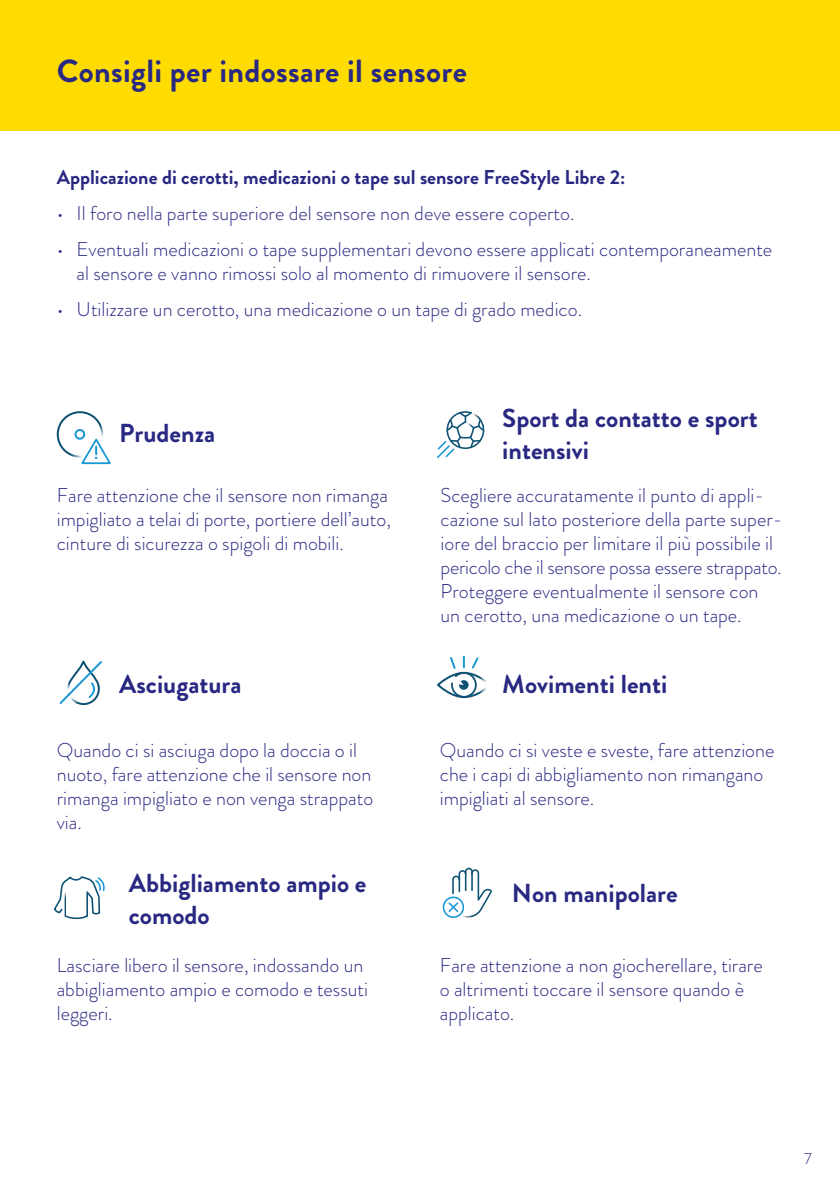
<style>
.page{position:relative;width:840px;height:1191px;background:#fff}
.page>*{position:absolute;margin:0;border:0;box-sizing:border-box;transform-origin:0 0}
.t1{font:700 32px "Brandon Grotesque";letter-spacing:.01em;color:#292882}
.t2{font:700 26px/32px "Brandon Grotesque";color:#292882}
.t3{font:300 20px/24px "Brandon Grotesque";color:#292882}
.t4{font:700 20px "Brandon Grotesque";color:#292882}
.t5{font:300 16px "Brandon Grotesque";color:#292882}
</style>
<div class="page">
<div style="left:0;top:0;width:839px;height:130px;background:#ffdc01"></div>
<svg style="left:437px;top:411px;width:47px;height:47px"></svg>
<svg style="left:54px;top:876px;width:51px;height:43px"></svg>
<img style="left:479px;top:888px;width:12px;height:25px">
<svg style="left:442px;top:867px;width:37px;height:51px"></svg>
<svg style="left:59px;top:660px;width:43px;height:46px"></svg>
<svg style="left:56px;top:411px;width:55px;height:54px"></svg>
<div style="left:74px;top:429px;width:11px;height:11px;border:2px solid #1a98d6;border-radius:50%"></div>
<div style="left:437px;top:672px;width:54px;height:26px;border:2px solid #0e5273;border-radius:50%"></div>
<svg style="left:448px;top:655px;width:31px;height:43px"></svg>
<svg style="left:476px;top:672px;width:15px;height:25px"></svg>
<h1 class="t1" style="left:57px;top:49px;width:411px">Consigli per indossare il sensore</h1>
<p class="t4" style="left:57px;top:163px;width:570px">Applicazione di cerotti, medicazioni o tape sul sensore FreeStyle Libre 2:</p>
<p class="t3" style="left:57px;top:201px;width:519px">• Il foro nella parte superiore del sensore non deve essere coperto.</p>
<p class="t3" style="left:77px;top:237px;width:696px;text-indent:-20px">• Eventuali medicazioni o tape supplementari devono essere applicati contemporaneamente al sensore e vanno rimossi solo al momento di rimuovere il sensore.</p>
<p class="t3" style="left:57px;top:297px;width:526px">• Utilizzare un cerotto, una medicazione o un tape di grado medico.</p>
<h2 class="t2" style="left:119px;top:417px;width:98px">Prudenza</h2>
<h2 class="t2" style="left:502px;top:402px;width:257px">Sport da contatto e sport intensivi</h2>
<p class="t3" style="left:57px;top:483px;width:335px">Fare attenzione che il sensore non rimanga impigliato a telai di porte, portiere dell’auto, cinture di sicurezza o spigoli di mobili.</p>
<p class="t3" style="left:440px;top:483px;width:343px">Scegliere accuratamente il punto di appli&shy;cazione sul lato posteriore della parte super&shy;iore del braccio per limitare il più possibile il pericolo che il sensore possa essere strappato.<br>Proteggere eventualmente il sensore con un cerotto, una medicazione o un tape.</p>
<h2 class="t2" style="left:119px;top:668px;width:124px">Asciugatura</h2>
<p class="t3" style="left:57px;top:738px;width:318px">Quando ci si asciuga dopo la doccia o il nuoto, fare attenzione che il sensore non rimanga impigliato e non venga strappato via.</p>
<h2 class="t2" style="left:129px;top:867px;width:239px">Abbigliamento ampio e comodo</h2>
<p class="t3" style="left:57px;top:952px;width:312px">Lasciare libero il sensore, indossando un abbigliamento ampio e comodo e tessuti leggeri.</p>
<h2 class="t2" style="left:502px;top:668px;width:166px">Movimenti lenti</h2>
<p class="t3" style="left:439px;top:738px;width:336px">Quando ci si veste e sveste, fare attenzione che i capi di abbigliamento non rimangano impigliati al sensore.</p>
<h2 class="t2" style="left:511px;top:877px;width:167px">Non manipolare</h2>
<p class="t3" style="left:439px;top:952px;width:324px">Fare attenzione a non giocherellare, tirare o altrimenti toccare il sensore quando è applicato.</p>
<p class="t5" style="left:803px;top:1147px;width:9px">7</p>
</div>
